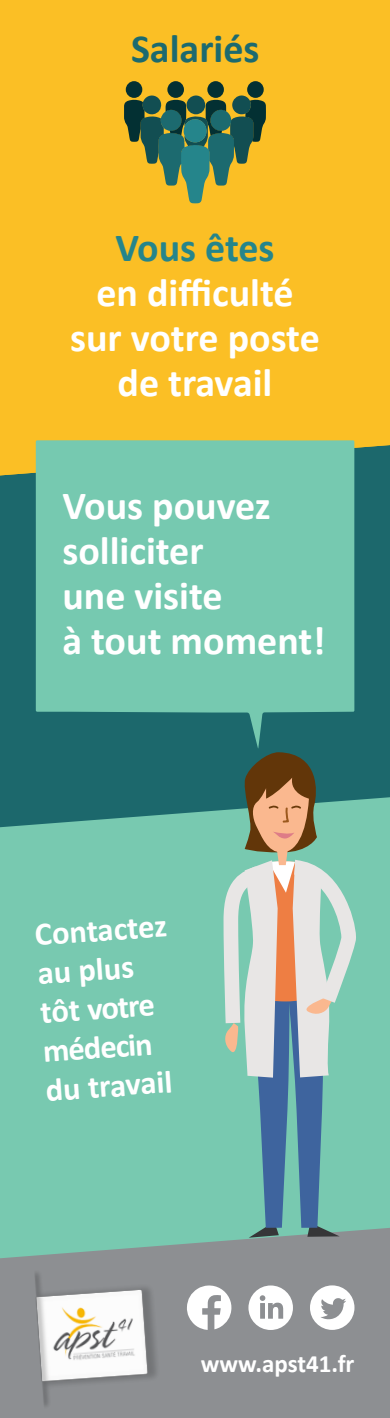
<style>
.page{position:relative;width:390px;height:1418px;background:#fff}
.page>*{position:absolute;margin:0;border:0;box-sizing:border-box;transform-origin:0 0}
.t1{font:700 40px/45px "Calibri";color:#fff}
.t2{font:700 40px "Calibri";color:#1c6a6f}
.t3{font:700 40px "Calibri";letter-spacing:-.005em;color:#25858b}
.t4{font:700 32.5px/39px "Calibri";color:#fff}
.t5{font:700 25px "Calibri";color:#fff}
</style>
<div class="page">
<div style="left:0;top:0;width:390px;height:204px;background:#fbbf25"></div>
<div style="left:0;top:827px;width:390px;height:400px;background:#78c9b0"></div>
<svg style="left:0;top:778px;width:390px;height:49px;background:#317e7b"></svg>
<div style="left:0;top:475px;width:390px;height:303px;background:#1c686c"></div>
<div style="left:0;top:204px;width:390px;height:271px;background:#fbbf25"></div>
<svg style="left:0;top:1227px;width:390px;height:190px;background:#8a9595"></svg>
<svg style="left:36px;top:440px;width:318px;height:308px;background:#6bbda8"></svg>
<div style="left:167px;top:81px;width:17px;height:17px;background:#033033;border-radius:50%"></div>
<div style="left:126px;top:81px;width:16px;height:17px;background:#033033;border-radius:50%"></div>
<div style="left:207px;top:81px;width:17px;height:17px;background:#033033;border-radius:50%"></div>
<div style="left:247px;top:81px;width:17px;height:17px;background:#033033;border-radius:50%"></div>
<svg style="left:124px;top:94px;width:142px;height:109px;background:#758446"></svg>
<img style="left:31px;top:1258px;width:134px;height:159px">
<svg style="left:187px;top:1285px;width:44px;height:44px"></svg>
<svg style="left:248px;top:1285px;width:44px;height:44px"></svg>
<svg style="left:310px;top:1285px;width:44px;height:44px"></svg>
<svg style="left:216px;top:752px;width:133px;height:485px;background:#8fb0a7"></svg>
<p class="t2" style="left:131px;top:20px;width:130px">Salariés</p>
<p class="t3" style="left:115px;top:219px;width:161px">Vous êtes</p>
<p class="t1" style="left:96px;top:269px;width:199px">en difficulté</p>
<p class="t1" style="left:70px;top:314px;width:251px">sur votre poste</p>
<p class="t1" style="left:117px;top:359px;width:156px">de travail</p>
<p class="t1" style="left:62px;top:483px;width:210px">Vous pouvez solliciter</p>
<p class="t1" style="left:62px;top:573px;width:162px">une visite</p>
<p class="t1" style="left:62px;top:618px;width:264px">à tout moment!</p>
<p class="t4" style="left:33px;top:914px;width:134px;rotate:-4deg">Contactez au plus</p>
<p class="t4" style="left:39px;top:992px;width:116px;rotate:-4deg">tôt votre</p>
<p class="t4" style="left:42px;top:1031px;width:111px;rotate:-4deg">médecin</p>
<p class="t4" style="left:44px;top:1070px;width:128px;rotate:-4deg">du travail</p>
<p class="t5" style="left:201px;top:1346px;width:155px">www.apst41.fr</p>
</div>
